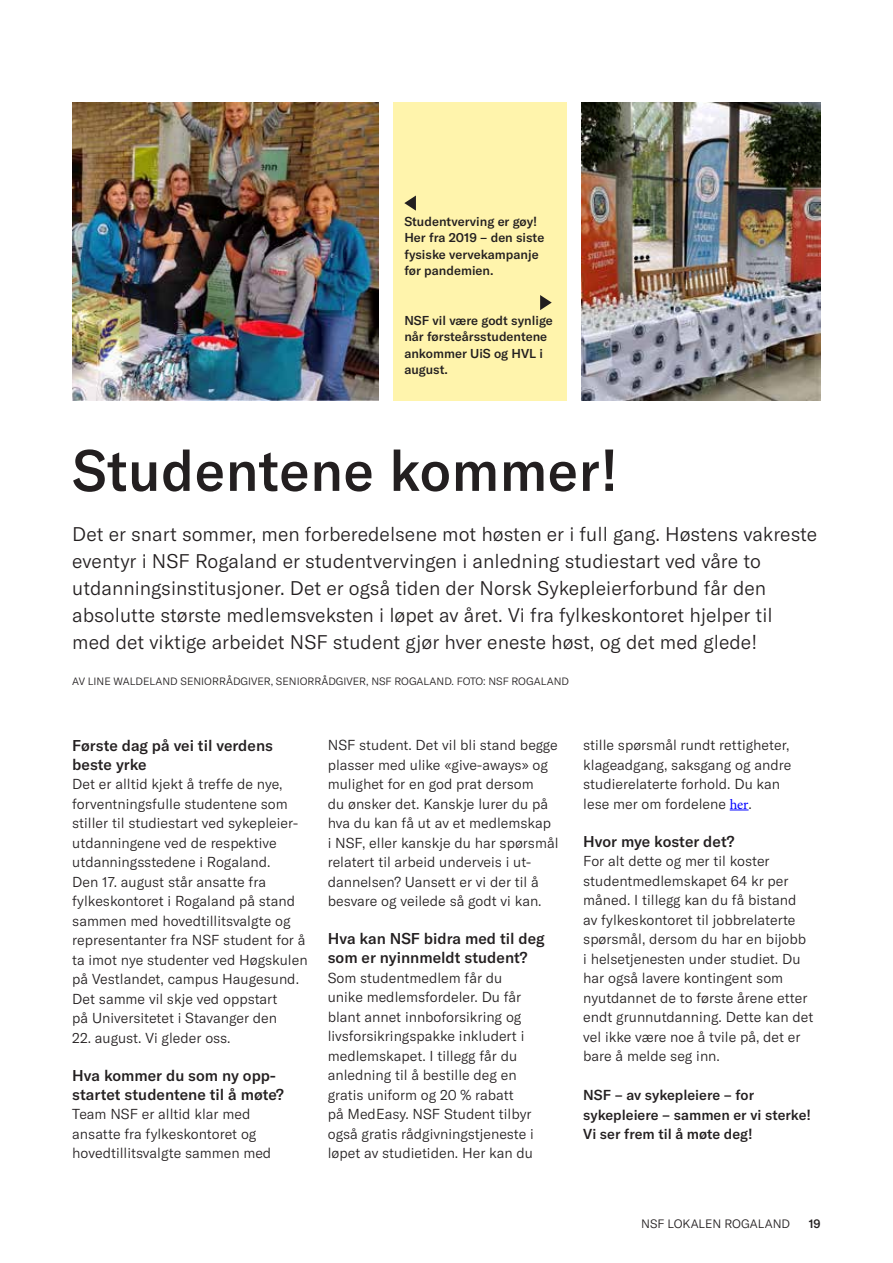
<style>
.page{position:relative;width:893px;height:1263px;background:#fff}
.page>*{position:absolute;margin:0;border:0;box-sizing:border-box;transform-origin:0 0}
.t1{font:500 57px "GT America";letter-spacing:.01em;color:#231f20}
.t2{font:300 19.5px/27px "GT America";color:#231f20}
.t3{font:500 15.45px/18.8px "GT America";color:#231f20}
.t4{font:300 14.25px/19.5px "GT America";color:#231f20}
.t5{font:500 14.25px/19.5px "GT America";color:#231f20}
.t6{font:500 12.75px/16.5px "GT America";color:#231f20}
.t7{font:300 12px "GT America";color:#231f20}
.t8{font:500 12px "GT America";color:#231f20}
.t9{font:300 10.5px "GT America";color:#231f20}
.s1{font-family:"Minion Pro";font-weight:400;color:#00f}
</style>
<div class="page">
<div style="left:394px;top:102px;width:173px;height:298px;background:#fff4ac"></div>
<svg style="left:730px;top:810px;width:19px;height:1px"></svg>
<img style="left:72px;top:102px;width:307px;height:298px">
<img style="left:582px;top:102px;width:239px;height:298px">
<svg style="left:404px;top:195px;width:12px;height:16px"></svg>
<svg style="left:540px;top:295px;width:12px;height:15px"></svg>
<p class="t6" style="left:404px;top:213px;width:141px">Studentverving er gøy!<br>Her fra 2019 – den siste fysiske vervekampanje før pandemien.</p>
<p class="t6" style="left:404px;top:312px;width:150px">NSF vil være godt synlige når førsteårsstudentene ankommer UiS og HVL i august.</p>
<h1 class="t1" style="left:72px;top:436px;width:547px">Studentene kommer!</h1>
<p class="t2" style="left:72px;top:521px;width:747px">Det er snart sommer, men forberedelsene mot høsten er i full gang. Høstens vakreste eventyr i NSF Rogaland er studentvervingen i anledning studiestart ved våre to utdanningsinstitusjoner. Det er også tiden der Norsk Sykepleierforbund får den absolutte største medlemsveksten i løpet av året. Vi fra fylkeskontoret hjelper til<br>med det viktige arbeidet NSF student gjør hver eneste høst, og det med glede!</p>
<p class="t9" style="left:72px;top:676px;width:498px">AV LINE WALDELAND SENIORRÅDGIVER, SENIORRÅDGIVER, NSF ROGALAND. FOTO: NSF ROGALAND</p>
<p class="t3" style="left:72px;top:736px;width:202px">Første dag på vei til verdens beste yrke</p>
<p class="t4" style="left:72px;top:774px;width:237px">Det er alltid kjekt å treffe de nye, forventningsfulle studentene som stiller til studiestart ved sykepleier&shy;utdanningene ved de respektive utdanningsstedene i Rogaland.<br>Den 17. august står ansatte fra fylkeskontoret i Rogaland på stand sammen med hovedtillitsvalgte og representanter fra NSF student for å ta imot nye studenter ved Høgskulen på Vestlandet, campus Haugesund.<br>Det samme vil skje ved oppstart<br>på Universitetet i Stavanger den</p>
<p class="t4" style="left:72px;top:1028px;width:160px">22. august. Vi gleder oss.</p>
<p class="t3" style="left:72px;top:1066px;width:213px">Hva kommer du som ny opp&shy;startet studentene til å møte?</p>
<p class="t4" style="left:72px;top:1104px;width:201px">Team NSF er alltid klar med ansatte fra fylkeskontoret og hovedtillitsvalgte sammen med</p>
<p class="t4" style="left:328px;top:735px;width:232px">NSF student. Det vil bli stand begge plasser med ulike «give-aways» og mulighet for en god prat dersom<br>du ønsker det. Kanskje lurer du på hva du kan få ut av et medlemskap<br>i NSF, eller kanskje du har spørsmål relatert til arbeid underveis i ut&shy;dannelsen? Uansett er vi der til å besvare og veilede så godt vi kan.</p>
<p class="t3" style="left:328px;top:929px;width:218px">Hva kan NSF bidra med til deg som er nyinnmeldt student?</p>
<p class="t4" style="left:328px;top:968px;width:208px">Som studentmedlem får du unike medlemsfordeler. Du får blant annet innboforsikring og livsforsikringspakke inkludert i medlemskapet. I tillegg får du anledning til å bestille deg en gratis uniform og 20 % rabatt<br>på MedEasy. NSF Student tilbyr også gratis rådgivningstjeneste i løpet av studietiden. Her kan du</p>
<p class="t4" style="left:583px;top:735px;width:210px">stille spørsmål rundt rettigheter, klageadgang, saksgang og andre studierelaterte forhold. Du kan lese mer om fordelene <span class="s1">her</span>.</p>
<p class="t3" style="left:583px;top:832px;width:153px">Hvor mye koster det?</p>
<p class="t4" style="left:583px;top:851px;width:232px">For alt dette og mer til koster studentmedlemskapet 64 kr per måned. I tillegg kan du få bistand av fylkeskontoret til jobbrelaterte spørsmål, dersom du har en bijobb i helsetjenesten under studiet. Du har også lavere kontingent som nyutdannet de to første årene etter endt grunnutdanning. Dette kan det vel ikke være noe å tvile på, det er bare å melde seg inn.</p>
<p class="t5" style="left:583px;top:1085px;width:229px">NSF – av sykepleiere – for sykepleiere – sammen er vi sterke!<br>Vi ser frem til å møte deg!</p>
<p class="t7" style="left:641px;top:1216px;width:151px">NSF LOKALEN ROGALAND</p>
<p class="t8" style="left:809px;top:1216px;width:13px">19</p>
</div>
